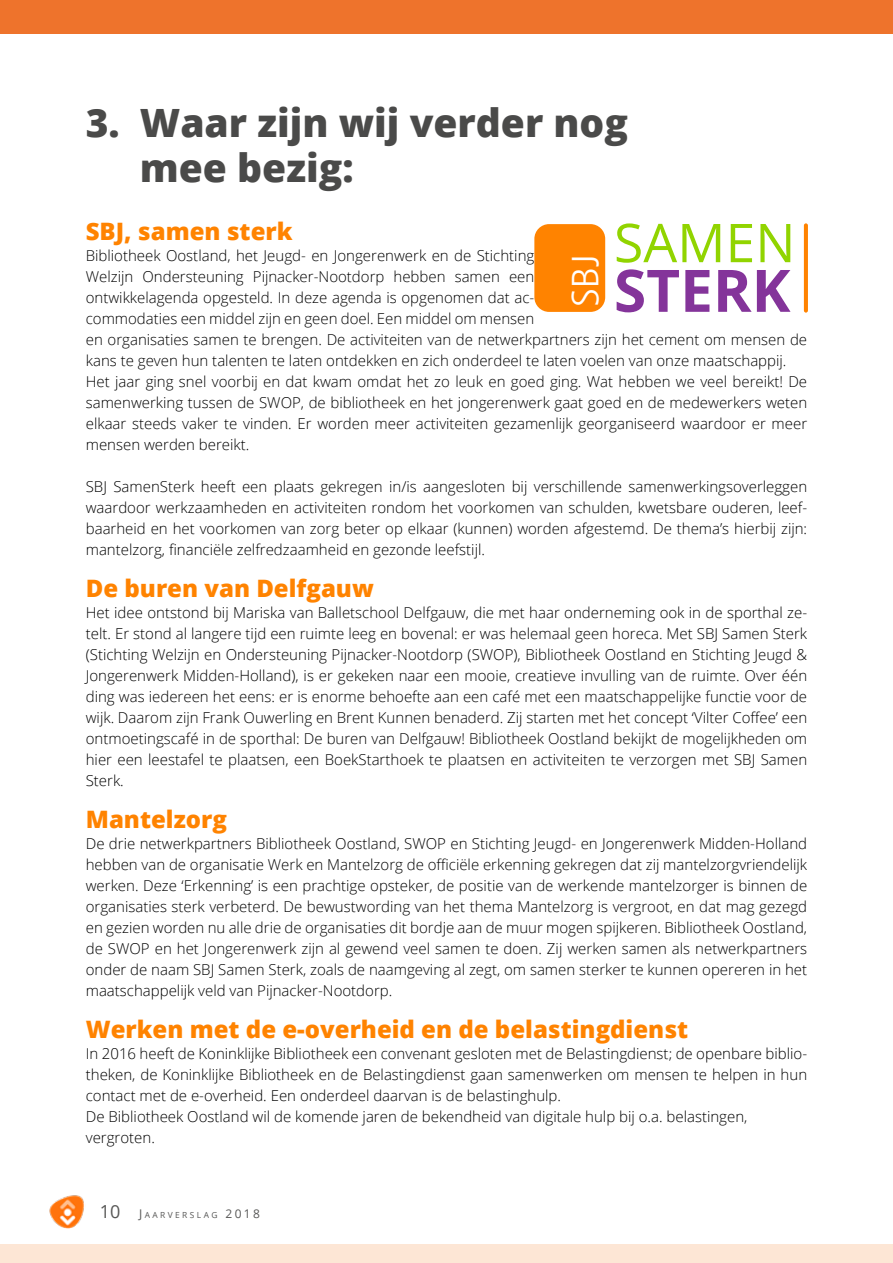
<style>
.page{position:relative;width:893px;height:1263px;background:#fff}
.page>*{position:absolute;margin:0;border:0;box-sizing:border-box;transform-origin:0 0}
.t1{font:800 39px/45px "Open Sans";color:#4a4a49}
.t2{font:300 37.95px "Frutiger";color:#fff}
.t3{font:800 24px "Open Sans";color:#ff8300}
.t4{font:300 15px/21px "Open Sans";color:#000;text-align:justify}
.t5{font:8.4px "Open Sans";letter-spacing:.285em;color:#575756}
.s1{font-size:18px}
.s2{font-size:12px}
</style>
<div class="page">
<div style="left:534px;top:224px;width:71px;height:88px;background:#ff8300;border-radius:15px"></div>
<svg style="left:617px;top:223px;width:103px;height:40px"></svg>
<svg style="left:731px;top:224px;width:21px;height:38px"></svg>
<svg style="left:760px;top:224px;width:30px;height:38px"></svg>
<svg style="left:617px;top:269px;width:62px;height:43px"></svg>
<svg style="left:685px;top:270px;width:24px;height:42px"></svg>
<svg style="left:718px;top:270px;width:72px;height:42px"></svg>
<hr style="left:804px;top:223px;width:4px;height:90px;background:#ff8300;border-radius:2px">
<div style="left:0;top:0;width:893px;height:34px;background:#ee732c"></div>
<div style="left:0;top:1244px;width:893px;height:19px;background:#fde6d5"></div>
<img style="left:49px;top:1195px;width:35px;height:33px">
<h1 class="t1" style="left:140px;top:98px;width:490px;text-indent:-54px">3. Waar zijn wij verder nog mee bezig:</h1>
<h3 class="t3" style="left:86px;top:213px;width:208px">SBJ, samen sterk</h3>
<p class="t4" style="left:86px;top:244px;width:723px;text-align:left">Bibliotheek Oostland, het Jeugd- en Jongerenwerk en de Stichting<br>Welzijn Ondersteuning Pijnacker-Nootdorp hebben samen een<br>ontwikkelagenda opgesteld. In deze agenda is opgenomen dat ac-<br>commodaties een middel zijn en geen doel. Een middel om mensen<br>en organisaties samen te brengen. De activiteiten van de netwerkpartners zijn het cement om mensen de kans te geven hun talenten te laten ontdekken en zich onderdeel te laten voelen van onze maatschappij.<br>Het jaar ging snel voorbij en dat kwam omdat het zo leuk en goed ging. Wat hebben we veel bereikt! De samenwerking tussen de SWOP, de bibliotheek en het jongerenwerk gaat goed en de medewerkers weten elkaar steeds vaker te vinden. Er worden meer activiteiten gezamenlijk georganiseerd waardoor er meer mensen werden bereikt.</p>
<p class="t4" style="left:86px;top:475px;width:723px">SBJ SamenSterk heeft een plaats gekregen in/is aangesloten bij verschillende samenwerkingsoverleggen waardoor werkzaamheden en activiteiten rondom het voorkomen van schulden, kwetsbare ouderen, leef&shy;baarheid en het voorkomen van zorg beter op elkaar (kunnen) worden afgestemd. De thema’s hierbij zijn: mantelzorg, financiële zelfredzaamheid en gezonde leefstijl.</p>
<h3 class="t3" style="left:86px;top:570px;width:290px">De buren van Delfgauw</h3>
<p class="t4" style="left:86px;top:601px;width:723px">Het idee ontstond bij Mariska van Balletschool Delfgauw, die met haar onderneming ook in de sporthal ze&shy;telt. Er stond al langere tijd een ruimte leeg en bovenal: er was helemaal geen horeca. Met SBJ Samen Sterk (Stichting Welzijn en Ondersteuning Pijnacker-Nootdorp (SWOP), Bibliotheek Oostland en Stichting Jeugd &amp; Jongerenwerk Midden-Holland), is er gekeken naar een mooie, creatieve invulling van de ruimte. Over één ding was iedereen het eens: er is enorme behoefte aan een café met een maatschappelijke functie voor de wijk. Daarom zijn Frank Ouwerling en Brent Kunnen benaderd. Zij starten met het concept ‘Vilter Coffee’ een ontmoetingscafé in de sporthal: De buren van Delfgauw! Bibliotheek Oostland bekijkt de mogelijkheden om hier een leestafel te plaatsen, een BoekStarthoek te plaatsen en activiteiten te verzorgen met SBJ Samen Sterk.</p>
<h3 class="t3" style="left:86px;top:801px;width:143px">Mantelzorg</h3>
<p class="t4" style="left:86px;top:832px;width:723px">De drie netwerkpartners Bibliotheek Oostland, SWOP en Stichting Jeugd- en Jongerenwerk Midden-Holland hebben van de organisatie Werk en Mantelzorg de officiële erkenning gekregen dat zij mantelzorgvriendelijk werken. Deze ‘Erkenning’ is een prachtige opsteker, de positie van de werkende mantelzorger is binnen de organisaties sterk verbeterd. De bewustwording van het thema Mantelzorg is vergroot, en dat mag gezegd en gezien worden nu alle drie de organisaties dit bordje aan de muur mogen spijkeren. Bibliotheek Oostland, de SWOP en het Jongerenwerk zijn al gewend veel samen te doen. Zij werken samen als netwerkpartners onder de naam SBJ Samen Sterk, zoals de naamgeving al zegt, om samen sterker te kunnen opereren in het maatschappelijk veld van Pijnacker-Nootdorp.</p>
<h3 class="t3" style="left:86px;top:1011px;width:604px">Werken met de e-overheid en de belastingdienst</h3>
<p class="t4" style="left:86px;top:1042px;width:723px;text-align:left">In 2016 heeft de Koninklijke Bibliotheek een convenant gesloten met de Belastingdienst; de openbare biblio&shy;theken, de Koninklijke Bibliotheek en de Belastingdienst gaan samenwerken om mensen te helpen in hun contact met de e-overheid. Een onderdeel daarvan is de belastinghulp.<br>De Bibliotheek Oostland wil de komende jaren de bekendheid van digitale hulp bij o.a. belastingen, vergroten.</p>
<h2 class="t2" style="left:564px;top:307px;width:54px;rotate:-90deg">SBJ</h2>
<p class="t5" style="left:100px;top:1209px;width:162px"><span class="s1">10</span> <span class="s2">J</span>AARVERSLAG <span class="s2">2018</span></p>
</div>
